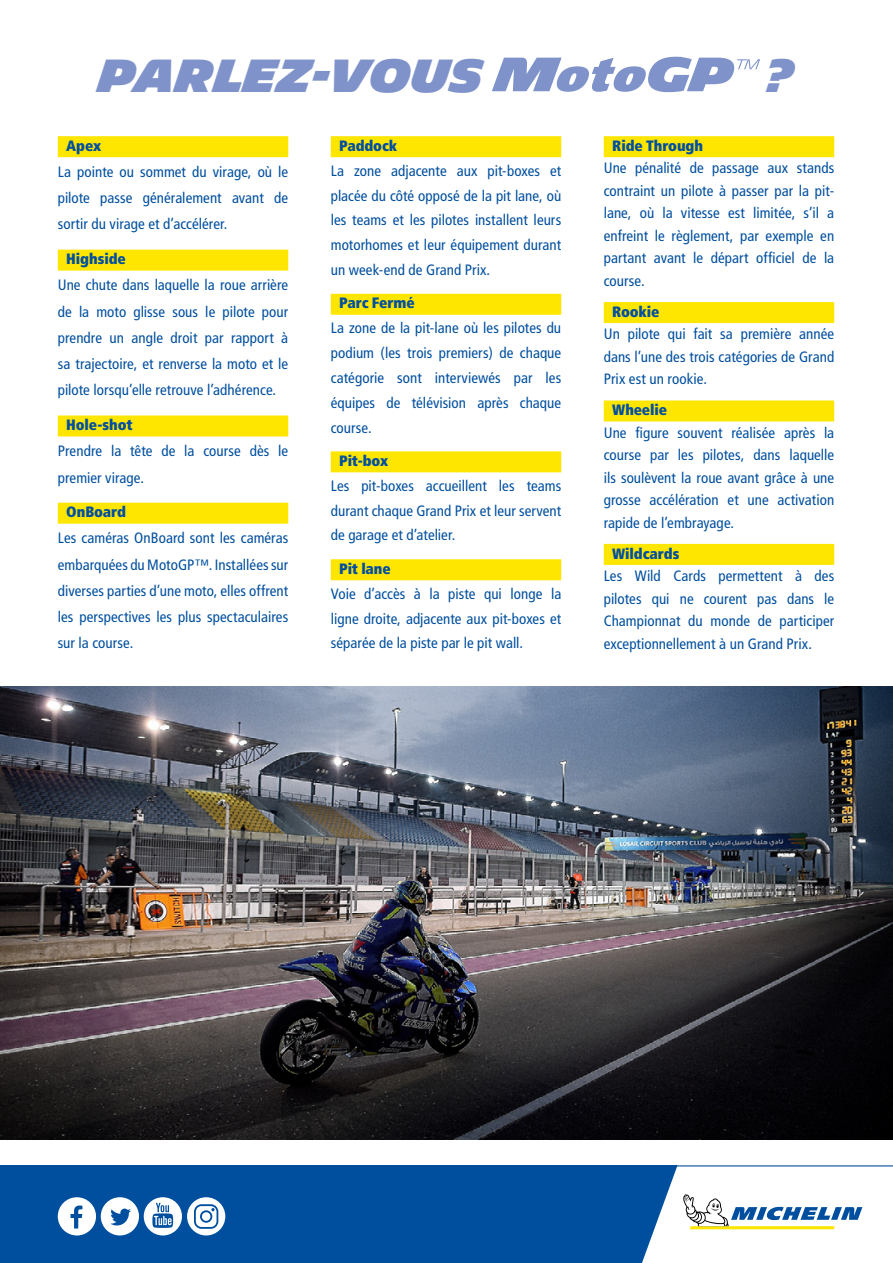
<style>
.page{position:relative;width:893px;height:1263px;background:#fff}
.page>*{position:absolute;margin:0;border:0;box-sizing:border-box;transform-origin:0 0}
.t1{font:900 45px "Michelin";letter-spacing:-.01em;color:#7f93ca;scale:.89 1}
.t2{font:condensed 15px/22.5px "Frutiger";letter-spacing:.005em;color:#004f9f;text-align:justify}
.t3{font:900 condensed 15px "Frutiger";letter-spacing:-.005em;color:#004f9f}
</style>
<div class="page">
<div style="left:0;top:1165px;width:893px;height:98px;background:#004f9f"></div>
<svg style="left:58px;top:1197px;width:124px;height:38px"></svg>
<svg style="left:642px;top:1165px;width:251px;height:98px;background:#dce6eb"></svg>
<div style="left:187px;top:1197px;width:38px;height:38px;background:#fff;border-radius:50%"></div>
<svg style="left:194px;top:1204px;width:24px;height:25px"></svg>
<img style="left:0;top:686px;width:893px;height:453px">
<div style="left:58px;top:136px;width:230px;height:21px;background:#ffe600"></div>
<div style="left:58px;top:250px;width:230px;height:21px;background:#ffe600"></div>
<div style="left:58px;top:415px;width:230px;height:21px;background:#ffe600"></div>
<div style="left:58px;top:503px;width:230px;height:21px;background:#ffe600"></div>
<div style="left:331px;top:136px;width:230px;height:21px;background:#ffe600"></div>
<div style="left:331px;top:294px;width:230px;height:21px;background:#ffe600"></div>
<div style="left:331px;top:451px;width:230px;height:21px;background:#ffe600"></div>
<div style="left:331px;top:559px;width:230px;height:21px;background:#ffe600"></div>
<div style="left:604px;top:136px;width:230px;height:21px;background:#ffe600"></div>
<div style="left:604px;top:302px;width:230px;height:21px;background:#ffe600"></div>
<div style="left:604px;top:400px;width:230px;height:21px;background:#ffe600"></div>
<div style="left:604px;top:544px;width:230px;height:21px;background:#ffe600"></div>
<svg style="left:492px;top:57px;width:268px;height:35px"></svg>
<h1 class="t1" style="left:98px;top:50px;width:434px">PARLEZ-VOUS</h1>
<h1 class="t1" style="left:766px;top:50px;width:34px">?</h1>
<p class="t3" style="left:66px;top:136px;width:37px">Apex</p>
<p class="t2" style="left:58px;top:159px;width:232px;line-height:26.2px">La pointe ou sommet du virage, où le pilote passe généralement avant de sortir du virage et d’accélérer.</p>
<p class="t3" style="left:66px;top:250px;width:61px">Highside</p>
<p class="t2" style="left:58px;top:272px;width:232px;line-height:26.2px">Une chute dans laquelle la roue arrière de la moto glisse sous le pilote pour prendre un angle droit par rapport à sa trajectoire, et renverse la moto et le pilote lorsqu’elle retrouve l’adhérence.</p>
<p class="t3" style="left:66px;top:416px;width:68px">Hole-shot</p>
<p class="t2" style="left:58px;top:438px;width:232px;line-height:26.2px">Prendre la tête de la course dès le premier virage.</p>
<p class="t3" style="left:66px;top:503px;width:61px">OnBoard</p>
<p class="t2" style="left:58px;top:525px;width:232px;line-height:26.2px">Les caméras OnBoard sont les caméras embarquées du MotoGP™. Installées sur diverses parties d’une moto, elles offrent les perspectives les plus spectaculaires sur la course.</p>
<p class="t3" style="left:339px;top:136px;width:59px">Paddock</p>
<p class="t2" style="left:331px;top:158px;width:232px;line-height:24.9px">La zone adjacente aux pit-boxes et placée du côté opposé de la pit lane, où les teams et les pilotes installent leurs motorhomes et leur équipement durant un week-end de Grand Prix.</p>
<p class="t3" style="left:339px;top:294px;width:77px">Parc Fermé</p>
<p class="t2" style="left:331px;top:316px;width:232px;line-height:24.9px">La zone de la pit-lane où les pilotes du podium (les trois premiers) de chaque catégorie sont interviewés par les équipes de télévision après chaque course.</p>
<p class="t3" style="left:339px;top:452px;width:50px">Pit-box</p>
<p class="t2" style="left:331px;top:473px;width:232px;line-height:24.9px">Les pit-boxes accueillent les teams durant chaque Grand Prix et leur servent de garage et d’atelier.</p>
<p class="t3" style="left:339px;top:559px;width:53px">Pit lane</p>
<p class="t2" style="left:331px;top:581px;width:232px;line-height:24.9px">Voie d’accès à la piste qui longe la ligne droite, adjacente aux pit-boxes et séparée de la piste par le pit wall.</p>
<p class="t3" style="left:612px;top:136px;width:92px">Ride Through</p>
<p class="t2" style="left:604px;top:157px;width:232px">Une pénalité de passage aux stands contraint un pilote à passer par la pit&shy;lane, où la vitesse est limitée, s’il a enfreint le règlement, par exemple en partant avant le départ officiel de la course.</p>
<p class="t3" style="left:612px;top:302px;width:49px">Rookie</p>
<p class="t2" style="left:604px;top:323px;width:232px">Un pilote qui fait sa première année dans l’une des trois catégories de Grand Prix est un rookie.</p>
<p class="t3" style="left:612px;top:401px;width:56px">Wheelie</p>
<p class="t2" style="left:604px;top:421px;width:232px">Une figure souvent réalisée après la course par les pilotes, dans laquelle ils soulèvent la roue avant grâce à une grosse accélération et une activation rapide de l’embrayage.</p>
<p class="t3" style="left:612px;top:544px;width:69px">Wildcards</p>
<p class="t2" style="left:604px;top:565px;width:232px">Les Wild Cards permettent à des pilotes qui ne courent pas dans le Championnat du monde de participer exceptionnellement à un Grand Prix.</p>
</div>
